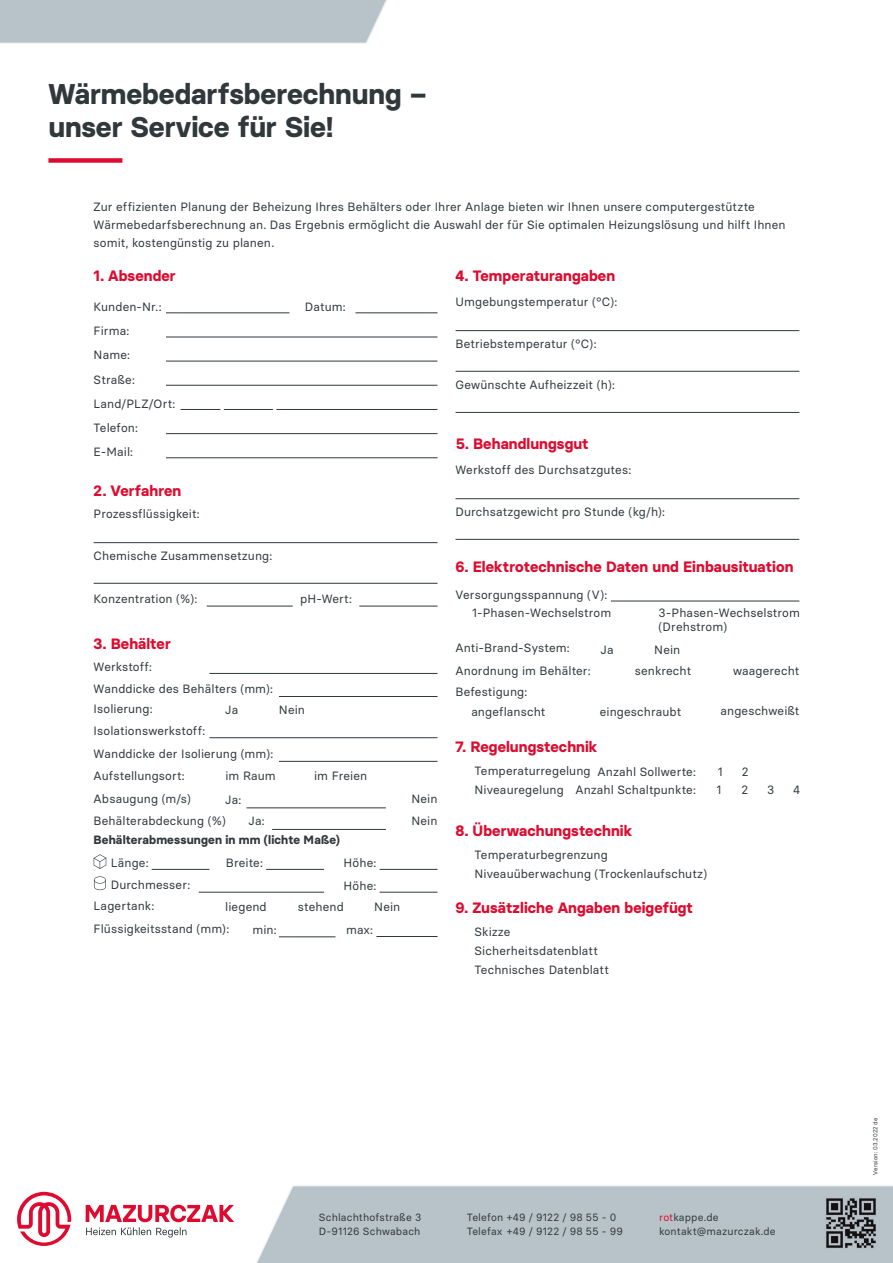
<style>
.page{position:relative;width:893px;height:1263px;background:#fff}
.page>*{position:absolute;margin:0;border:0;box-sizing:border-box;transform-origin:0 0}
.t1{font:700 28.5px/33px "Basier Square";color:#30383b}
.t2{font:700 15px "Basier Square";letter-spacing:.01em;color:#dd0b2f}
.t3{font:12px/24.2px "Basier Square";letter-spacing:.01em;color:#30383b}
.t4{font:700 12px "Basier Square";letter-spacing:.015em;color:#30383b}
.t5{font:10.5px/13.5px "Basier Square";letter-spacing:.015em;color:#30383b}
.t6{font:6px "Basier Square";letter-spacing:.02em;color:#30383b}
.s1{color:#dd0b2f}
</style>
<div class="page">
<div style="left:242px;top:1184px;width:651px;height:79px;background:#f4f6f6"></div>
<div style="left:244px;top:1186px;width:649px;height:77px;background:#b8c3c9"></div>
<svg style="left:17px;top:1192px;width:54px;height:54px"></svg>
<svg style="left:86px;top:1205px;width:148px;height:32px"></svg>
<img style="left:825px;top:1197px;width:52px;height:52px">
<div style="left:0;top:0;width:387px;height:43px;background:#b8c3c9"></div>
<div style="left:48px;top:158px;width:74px;height:5px;background:#dd0b2f"></div>
<svg style="left:94px;top:854px;width:12px;height:15px"></svg>
<svg style="left:94px;top:876px;width:12px;height:14px"></svg>
<hr style="left:166px;top:313px;width:123px;height:1px;background:#30383b">
<hr style="left:209px;top:737px;width:228px;height:1px;background:#30383b">
<hr style="left:209px;top:673px;width:228px;height:1px;background:#30383b">
<hr style="left:152px;top:869px;width:57px;height:1px;background:#30383b">
<hr style="left:199px;top:892px;width:125px;height:1px;background:#30383b">
<hr style="left:279px;top:696px;width:158px;height:1px;background:#30383b">
<hr style="left:279px;top:761px;width:158px;height:1px;background:#30383b">
<hr style="left:266px;top:869px;width:58px;height:1px;background:#30383b">
<hr style="left:380px;top:869px;width:57px;height:1px;background:#30383b">
<hr style="left:380px;top:892px;width:57px;height:1px;background:#30383b">
<hr style="left:279px;top:936px;width:56px;height:1px;background:#30383b">
<hr style="left:376px;top:936px;width:61px;height:1px;background:#30383b">
<hr style="left:355px;top:313px;width:82px;height:1px;background:#30383b">
<hr style="left:246px;top:808px;width:140px;height:1px;background:#30383b">
<hr style="left:272px;top:829px;width:114px;height:1px;background:#30383b">
<hr style="left:166px;top:361px;width:271px;height:1px;background:#30383b">
<hr style="left:181px;top:409px;width:39px;height:1px;background:#30383b">
<hr style="left:224px;top:409px;width:49px;height:1px;background:#30383b">
<hr style="left:276px;top:409px;width:161px;height:1px;background:#30383b">
<hr style="left:166px;top:457px;width:271px;height:1px;background:#30383b">
<hr style="left:166px;top:337px;width:271px;height:1px;background:#30383b">
<hr style="left:94px;top:542px;width:343px;height:1px;background:#30383b">
<hr style="left:456px;top:330px;width:343px;height:1px;background:#30383b">
<hr style="left:455px;top:498px;width:344px;height:1px;background:#30383b">
<hr style="left:611px;top:601px;width:188px;height:1px;background:#30383b">
<hr style="left:94px;top:583px;width:343px;height:1px;background:#30383b">
<hr style="left:456px;top:371px;width:343px;height:1px;background:#30383b">
<hr style="left:455px;top:539px;width:344px;height:1px;background:#30383b">
<hr style="left:207px;top:606px;width:86px;height:1px;background:#30383b">
<hr style="left:359px;top:606px;width:78px;height:1px;background:#30383b">
<hr style="left:456px;top:412px;width:343px;height:1px;background:#30383b">
<hr style="left:166px;top:385px;width:271px;height:1px;background:#30383b">
<hr style="left:166px;top:433px;width:271px;height:1px;background:#30383b">
<h1 class="t1" style="left:48px;top:77px;width:380px">Wärmebedarfsberechnung – unser Service für Sie!</h1>
<p class="t3" style="left:94px;top:198px;width:693px;line-height:18px">Zur effizienten Planung der Beheizung Ihres Behälters oder Ihrer Anlage bieten wir Ihnen unsere computergestützte<br>Wärmebedarfsberechnung an. Das Ergebnis ermöglicht die Auswahl der für Sie optimalen Heizungslösung und hilft Ihnen somit, kostengünstig zu planen.</p>
<p class="t2" style="left:94px;top:267px;width:84px">1. Absender</p>
<p class="t2" style="left:456px;top:267px;width:161px">4. Temperaturangaben</p>
<p class="t3" style="left:94px;top:294px;width:69px">Kunden-Nr.:</p>
<p class="t3" style="left:94px;top:319px;width:37px">Firma:</p>
<p class="t3" style="left:94px;top:343px;width:43px">Name:<br>Straße:</p>
<p class="t3" style="left:94px;top:391px;width:83px">Land/PLZ/Ort:<br>Telefon:<br>E-Mail:</p>
<p class="t2" style="left:94px;top:481px;width:89px">2. Verfahren</p>
<p class="t3" style="left:94px;top:502px;width:108px">Prozessflüssigkeit:</p>
<p class="t3" style="left:94px;top:543px;width:180px">Chemische Zusammensetzung:</p>
<p class="t3" style="left:305px;top:295px;width:42px">Datum:</p>
<p class="t3" style="left:94px;top:587px;width:105px">Konzentration (%):</p>
<p class="t3" style="left:300px;top:587px;width:53px">pH-Wert:</p>
<p class="t2" style="left:94px;top:634px;width:79px">3. Behälter</p>
<p class="t3" style="left:94px;top:655px;width:60px">Werkstoff:</p>
<p class="t3" style="left:94px;top:676px;width:181px">Wanddicke des Behälters (mm):</p>
<p class="t3" style="left:456px;top:290px;width:163px">Umgebungstemperatur (°C):</p>
<p class="t3" style="left:456px;top:331px;width:142px">Betriebstemperatur (°C):</p>
<p class="t3" style="left:456px;top:372px;width:161px">Gewünschte Aufheizzeit (h):</p>
<p class="t2" style="left:456px;top:435px;width:134px">5. Behandlungsgut</p>
<p class="t3" style="left:455px;top:458px;width:177px">Werkstoff des Durchsatzgutes:</p>
<p class="t3" style="left:455px;top:499px;width:211px">Durchsatzgewicht pro Stunde (kg/h):</p>
<p class="t2" style="left:455px;top:558px;width:339px">6. Elektrotechnische Daten und Einbausituation</p>
<p class="t3" style="left:455px;top:582px;width:153px">Versorgungsspannung (V):</p>
<p class="t3" style="left:472px;top:601px;width:141px">1-Phasen-Wechselstrom</p>
<p class="t3" style="left:659px;top:606px;width:143px;line-height:13.5px">3-Phasen-Wechselstrom (Drehstrom)</p>
<p class="t3" style="left:455px;top:636px;width:116px">Anti-Brand-System:</p>
<p class="t3" style="left:455px;top:658px;width:137px">Anordnung im Behälter:</p>
<p class="t3" style="left:455px;top:679px;width:73px">Befestigung:</p>
<p class="t3" style="left:601px;top:637px;width:15px">Ja</p>
<p class="t3" style="left:654px;top:637px;width:28px">Nein</p>
<p class="t3" style="left:635px;top:658px;width:58px">senkrecht</p>
<p class="t3" style="left:733px;top:658px;width:68px">waagerecht</p>
<p class="t3" style="left:94px;top:696px;width:61px">Isolierung:</p>
<p class="t3" style="left:94px;top:719px;width:113px">Isolationswerkstoff:</p>
<p class="t3" style="left:225px;top:698px;width:15px">Ja</p>
<p class="t3" style="left:279px;top:698px;width:28px">Nein</p>
<p class="t3" style="left:720px;top:698px;width:81px">angeschweißt</p>
<p class="t3" style="left:471px;top:699px;width:76px">angeflanscht</p>
<p class="t3" style="left:600px;top:699px;width:83px">eingeschraubt</p>
<p class="t3" style="left:94px;top:741px;width:181px">Wanddicke der Isolierung (mm):</p>
<p class="t3" style="left:94px;top:764px;width:93px">Aufstellungsort:</p>
<p class="t3" style="left:226px;top:763px;width:52px">im Raum</p>
<p class="t3" style="left:94px;top:787px;width:134px;line-height:22.5px">Absaugung (m/s)<br>Behälterabdeckung (%)</p>
<p class="t3" style="left:225px;top:787px;width:18px">Ja:</p>
<p class="t3" style="left:249px;top:809px;width:18px">Ja:</p>
<p class="t3" style="left:314px;top:763px;width:55px">im Freien</p>
<p class="t4" style="left:94px;top:833px;width:248px">Behälterabmessungen in mm (lichte Maße)</p>
<p class="t3" style="left:226px;top:850px;width:39px">Breite:</p>
<p class="t3" style="left:344px;top:850px;width:34px">Höhe:</p>
<p class="t3" style="left:111px;top:852px;width:81px;line-height:21.5px">Länge:<br>Durchmesser:</p>
<p class="t3" style="left:94px;top:916px;width:137px">Flüssigkeitsstand (mm):</p>
<p class="t3" style="left:344px;top:873px;width:34px">Höhe:</p>
<p class="t3" style="left:94px;top:893px;width:62px">Lagertank:</p>
<p class="t3" style="left:225px;top:895px;width:43px">liegend</p>
<p class="t3" style="left:298px;top:895px;width:47px">stehend</p>
<p class="t3" style="left:374px;top:895px;width:28px">Nein</p>
<p class="t3" style="left:253px;top:918px;width:26px">min:</p>
<p class="t3" style="left:346px;top:918px;width:28px">max:</p>
<p class="t3" style="left:411px;top:788px;width:28px;line-height:21.6px">Nein<br>Nein</p>
<p class="t2" style="left:455px;top:737px;width:143px">7. Regelungstechnik</p>
<p class="t3" style="left:475px;top:758px;width:118px">Temperaturregelung</p>
<p class="t3" style="left:575px;top:763px;width:122px;line-height:18.1px;text-align:right">Anzahl Sollwerte:<br>Anzahl Schaltpunkte:</p>
<p class="t3" style="left:475px;top:778px;width:91px">Niveauregelung</p>
<p class="t2" style="left:455px;top:821px;width:178px">8. Überwachungstechnik</p>
<p class="t3" style="left:475px;top:842px;width:135px">Temperaturbegrenzung</p>
<p class="t3" style="left:475px;top:861px;width:234px">Niveauüberwachung (Trockenlaufschutz)</p>
<p class="t2" style="left:455px;top:898px;width:239px">9. Zusätzliche Angaben beigefügt</p>
<p class="t3" style="left:475px;top:919px;width:37px">Skizze</p>
<p class="t3" style="left:475px;top:941px;width:136px;line-height:19.2px">Sicherheitsdatenblatt<br>Technisches Datenblatt</p>
<p class="t3" style="left:716px;top:762px;width:8px;line-height:18.1px">1<br>1</p>
<p class="t3" style="left:741px;top:762px;width:9px;line-height:18.1px">2<br>2</p>
<p class="t3" style="left:767px;top:778px;width:9px">3</p>
<p class="t3" style="left:793px;top:778px;width:9px">4</p>
<p class="t5" style="left:319px;top:1211px;width:104px">Schlachthofstraße 3<br>D-91126 Schwabach</p>
<p class="t5" style="left:467px;top:1211px;width:158px">Telefon +49 / 9122 / 98 55 - 0<br>Telefax +49 / 9122 / 98 55 - 99</p>
<p class="t5" style="left:659px;top:1211px;width:118px"><span class="s1">rot</span>kappe.de kontakt@mazurczak.de</p>
<p class="t6" style="left:872px;top:1175px;width:59px;rotate:-90deg">Version: 03.2022 de</p>
</div>
